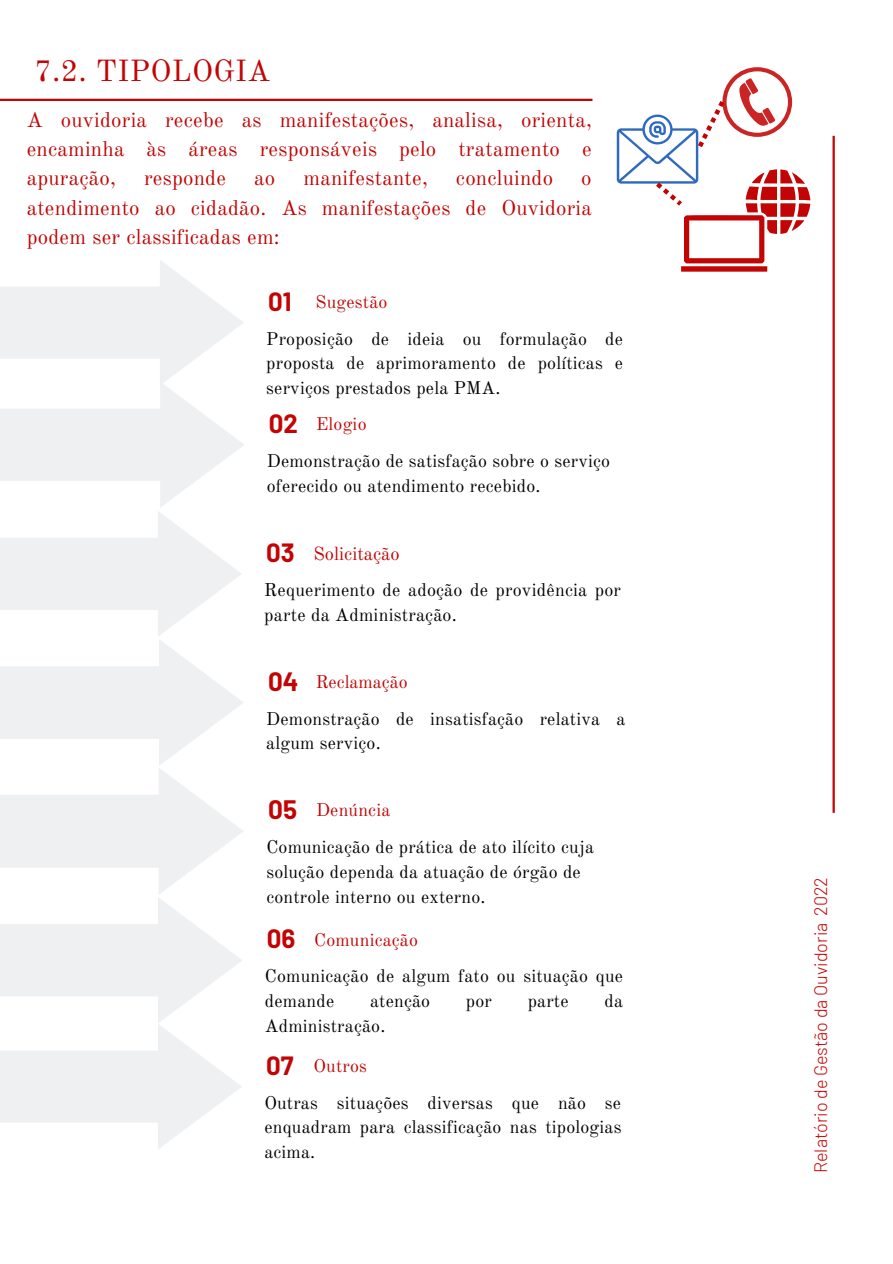
<style>
.page{position:relative;width:893px;height:1264px;background:#fff}
.page>*{position:absolute;margin:0;border:0;box-sizing:border-box;transform-origin:0 0}
.t1{font:30px "Old Standard";letter-spacing:.01em;color:#c20404}
.t2{font:21px/29.2px "Old Standard";letter-spacing:.01em;color:#c20404;text-align:justify}
.t3{font:18.6px "Old Standard";color:#c20404}
.t4{font:18.15px/24.9px "Old Standard";letter-spacing:.01em;color:#000}
.t5{font:18px/36.5px "Old Standard";letter-spacing:.01em;color:#000}
.t6{font:300 18px "Barlow";color:#c20404}
.s1{font-family:"Barlow";font-weight:700;font-size:25.8px;color:#c20404}
.s2{color:#c20404}
.s3{font-family:"Barlow";font-weight:700;font-size:25.8px}
.s4{font-family:"Barlow";font-weight:700;font-size:25.95px;color:#c20404}
.s5{font-family:"Barlow";font-weight:700;font-size:26.1px;color:#c20404}
</style>
<div class="page">
<hr style="left:0;top:99px;width:592px;height:2px;background:#c20404">
<svg style="left:0;top:260px;width:244px;height:889px"></svg>
<hr style="left:832px;top:136px;width:2px;height:676px;background:#c20404">
<svg style="left:616px;top:67px;width:194px;height:205px"></svg>
<h1 class="t1" style="left:34px;top:52px;width:237px">7.2. TIPOLOGIA</h1>
<p class="t2" style="left:27px;top:105px;width:566px">A ouvidoria recebe as manifestações, analisa, orienta, encaminha às áreas responsáveis pelo tratamento e apuração,</p>
<p class="t2" style="left:144px;top:164px;width:83px">responde</p>
<p class="t2" style="left:254px;top:164px;width:23px">ao</p>
<p class="t2" style="left:303px;top:164px;width:126px">manifestante,</p>
<p class="t2" style="left:456px;top:164px;width:99px">concluindo</p>
<p class="t2" style="left:27px;top:164px;width:566px;text-indent:554px">o atendimento ao cidadão. As manifestações de Ouvidoria podem ser classificadas em:</p>
<p class="t5" style="left:266px;top:284px;width:358px"><span class="s1">01</span> <span class="s2">Sugestão<br></span>Proposição de ideia ou formulação de</p>
<p class="t5" style="left:266px;top:351px;width:358px;line-height:24.8px">proposta de aprimoramento de políticas e serviços prestados pela PMA.</p>
<p class="t5" style="left:267px;top:406px;width:345px"><span class="s1">02</span> <span class="s2">Elogio<br></span>Demonstração de satisfação sobre o serviço</p>
<p class="t5" style="left:267px;top:467px;width:275px">oferecido ou atendimento recebido.</p>
<p class="t3" style="left:266px;top:542px;width:135px"><span class="s3">03</span> Solicitação</p>
<p class="t4" style="left:264px;top:577px;width:358px">Requerimento de adoção de providência por parte da Administração.</p>
<p class="t5" style="left:266px;top:663px;width:361px"><span class="s4">04</span> <span class="s2">Reclamação<br></span>Demonstração de insatisfação relativa a</p>
<p class="t5" style="left:266px;top:725px;width:116px">algum serviço.</p>
<p class="t5" style="left:266px;top:792px;width:329px;line-height:36.9px"><span class="s5">05</span> <span class="s2">Denúncia<br></span>Comunicação de prática de ato ilícito cuja</p>
<p class="t5" style="left:266px;top:859px;width:316px;line-height:24.8px">solução dependa da atuação de órgão de controle interno ou externo.</p>
<p class="t5" style="left:265px;top:921px;width:360px"><span class="s1">06</span> <span class="s2">Comunicação<br></span>Comunicação de algum fato ou situação que</p>
<p class="t5" style="left:265px;top:982px;width:71px">demande</p>
<p class="t5" style="left:370px;top:982px;width:62px">atenção</p>
<p class="t5" style="left:466px;top:982px;width:27px">por</p>
<p class="t5" style="left:527px;top:982px;width:42px">parte</p>
<p class="t5" style="left:604px;top:982px;width:20px">da</p>
<p class="t5" style="left:265px;top:1007px;width:122px">Administração.</p>
<p class="t5" style="left:264px;top:1047px;width:358px"><span class="s1">07</span> <span class="s2">Outros<br></span>Outras situações diversas que não se</p>
<p class="t5" style="left:264px;top:1115px;width:358px;line-height:24.8px">enquadram para classificação nas tipologias acima.</p>
<p class="t6" style="left:808px;top:1173px;width:298px;rotate:-90deg">Relatório de Gestão da Ouvidoria 2022</p>
</div>
